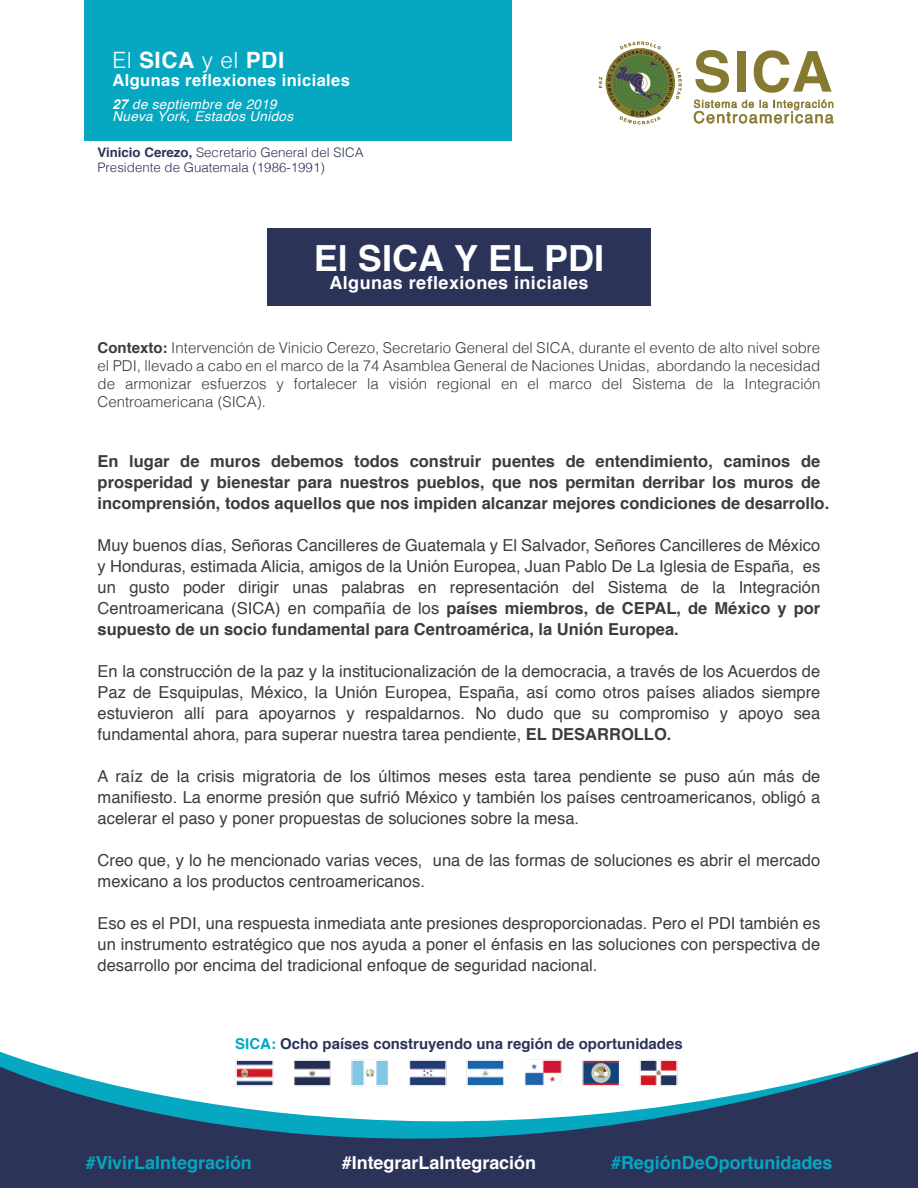
<style>
.page{position:relative;width:918px;height:1188px;background:#fff}
.page>*{position:absolute;margin:0;border:0;box-sizing:border-box;transform-origin:0 0}
.t1{font:700 36px "Helvetica";color:#fff}
.t2{font:700 22.5px "Helvetica";letter-spacing:.025em;color:#fff}
.t3{font:700 18px "Helvetica";color:#05a7c1}
.t4{font:700 18px "Helvetica";letter-spacing:.025em;color:#fff}
.t5{font:700 18px "Helvetica";color:#fff}
.t6{font:16.5px/21px "Helvetica";color:#3c3c3b;text-align:justify}
.t7{font:700 16.5px/21px "Helvetica";color:#3c3c3b}
.t8{font:700 16.5px "Helvetica";letter-spacing:.025em;color:#fff}
.t9{font:300 15px/18px "Helvetica";color:#3c3c3b;text-align:justify}
.t10{font:700 15px "Helvetica";color:#2c3359}
.t11{font:italic 13.5px/12.3px "Helvetica";letter-spacing:.025em;color:#fff}
.t12{font:300 13.2px/14.5px "Helvetica";color:#2c3359}
.s1{font-weight:300}
.s2{font-weight:700}
.s3{color:#01a8c1}
</style>
<div class="page">
<svg style="left:0;top:1052px;width:918px;height:136px;fill:#2c3359"></svg>
<img style="left:225px;top:1052px;width:461px;height:42px">
<div style="left:84px;top:0;width:428px;height:140px;background:#05a7c1"></div>
<div style="left:267px;top:228px;width:384px;height:78px;background:#2c3359"></div>
<svg style="left:599px;top:41px;width:83px;height:84px"></svg>
<svg style="left:695px;top:50px;width:34px;height:43px"></svg>
<div style="left:737px;top:51px;width:9px;height:41px;background:#867930"></div>
<svg style="left:754px;top:50px;width:78px;height:43px"></svg>
<svg style="left:694px;top:99px;width:140px;height:25px"></svg>
<h2 class="t2" style="left:112px;top:42px;width:173px"><span class="s1">El</span> SICA <span class="s1">y el</span> PDI</h2>
<p class="t8" style="left:112px;top:67px;width:239px">Algunas reflexiones iniciales</p>
<p class="t11" style="left:112px;top:98px;width:182px"><span class="s2">27</span> de septiembre de 2019<br>Nueva York, Estados Unidos</p>
<p class="t12" style="left:97px;top:144px;width:268px"><span class="s2">Vinicio Cerezo,</span> Secretario General del SICA<br>Presidente de Guatemala (1986-1991)</p>
<h1 class="t1" style="left:314px;top:229px;width:292px">El SICA Y EL PDI</h1>
<p class="t4" style="left:329px;top:268px;width:261px">Algunas reflexiones iniciales</p>
<p class="t9" style="left:98px;top:337px;width:724px"><span class="s2">Contexto:</span> Intervención de Vinicio Cerezo, Secretario General del SICA, durante el evento de alto nivel sobre el PDI, llevado a cabo en el marco de la 74 Asamblea General de Naciones Unidas, abordando la necesidad de armonizar esfuerzos y fortalecer la visión regional en el marco del Sistema de la Integración Centroamericana (SICA).</p>
<p class="t7" style="left:98px;top:451px;width:733px">En lugar de muros debemos todos construir puentes de entendimiento, caminos de prosperidad y bienestar para nuestros pueblos, que nos permitan derribar los muros de incomprensión, todos aquellos que nos impiden alcanzar mejores condiciones de desarrollo.</p>
<p class="t6" style="left:98px;top:535px;width:724px">Muy buenos días, Señoras Cancilleres de Guatemala y El Salvador, Señores Cancilleres de México y Honduras, estimada Alicia, amigos de la Unión Europea, Juan Pablo De La Iglesia de España, es un gusto poder dirigir unas palabras en representación del Sistema de la Integración Centroamericana (SICA) en compañía de los <span class="s2">países miembros, de CEPAL, de México y por supuesto de un socio fundamental para Centroamérica, la Unión Europea.</span></p>
<p class="t6" style="left:98px;top:661px;width:724px">En la construcción de la paz y la institucionalización de la democracia, a través de los Acuerdos de Paz de Esquipulas, México, la Unión Europea, España, así como otros países aliados siempre estuvieron allí para apoyarnos y respaldarnos. No dudo que su compromiso y apoyo sea fundamental ahora, para superar nuestra tarea pendiente, <span class="s2">EL DESARROLLO.</span></p>
<p class="t6" style="left:98px;top:766px;width:724px">A raíz de la crisis migratoria de los últimos meses esta tarea pendiente se puso aún más de manifiesto. La enorme presión que sufrió México y también los países centroamericanos, obligó a acelerar el paso y poner propuestas de soluciones sobre la mesa.</p>
<p class="t6" style="left:98px;top:850px;width:724px">Creo que, y lo he mencionado varias veces, una de las formas de soluciones es abrir el mercado mexicano a los productos centroamericanos.</p>
<p class="t6" style="left:98px;top:913px;width:724px">Eso es el PDI, una respuesta inmediata ante presiones desproporcionadas. Pero el PDI también es un instrumento estratégico que nos ayuda a poner el énfasis en las soluciones con perspectiva de desarrollo por encima del tradicional enfoque de seguridad nacional.</p>
<p class="t10" style="left:235px;top:1031px;width:449px"><span class="s3">SICA:</span> Ocho países construyendo una región de oportunidades</p>
<p class="t3" style="left:86px;top:1148px;width:168px">#VivirLaIntegración</p>
<p class="t5" style="left:342px;top:1148px;width:196px">#IntegrarLaIntegración</p>
<p class="t3" style="left:611px;top:1148px;width:223px">#RegiónDeOportunidades</p>
</div>
